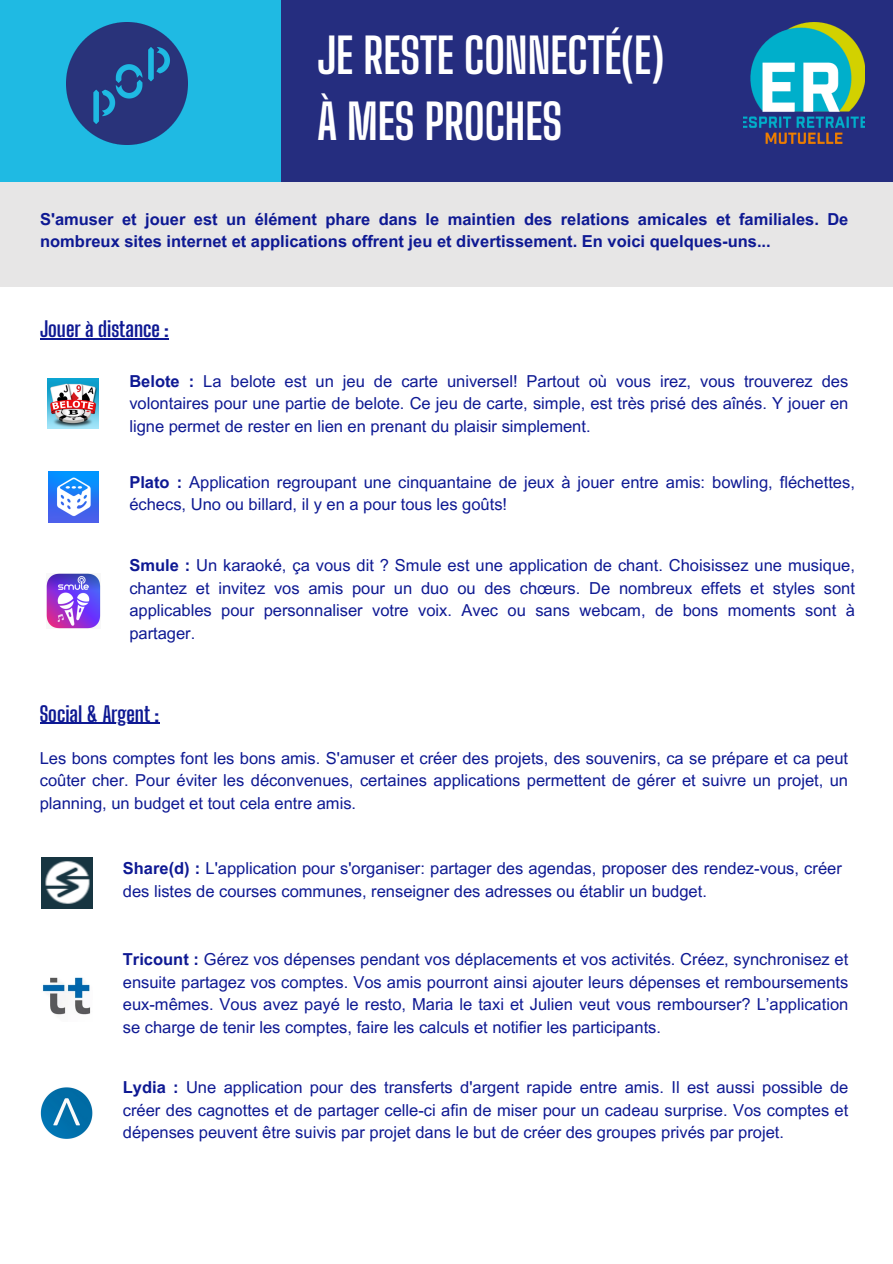
<style>
.page{position:relative;width:893px;height:1264px;background:#fff}
.page>*{position:absolute;margin:0;border:0;box-sizing:border-box;transform-origin:0 0}
.t1{font:700 48.15px/66.3px "Big Shoulders Display";color:#fff}
.t2{font:700 20.85px "Big Shoulders Display";color:#0e1993}
.t3{font:16.5px/22.5px "Arial MT Pro";color:#0e1993;text-align:justify}
.t4{font:700 16.5px/22.5px "Arial MT Pro";color:#0e1993}
.s1{font-weight:700}
</style>
<div class="page">
<div style="left:280px;top:0;width:612px;height:182px;background:#252d7f"></div>
<div style="left:0;top:0;width:280px;height:182px;background:#1fbae3"></div>
<img style="left:66px;top:23px;width:122px;height:121px">
<div style="left:0;top:182px;width:892px;height:105px;background:#e7e6e6"></div>
<hr style="left:40px;top:338px;width:129px;height:1px;background:#0e1993">
<img style="left:48px;top:471px;width:51px;height:51px">
<img style="left:48px;top:378px;width:51px;height:50px">
<img style="left:46px;top:574px;width:54px;height:54px">
<hr style="left:40px;top:723px;width:119px;height:1px;background:#0e1993">
<img style="left:42px;top:977px;width:49px;height:38px">
<img style="left:41px;top:857px;width:51px;height:51px">
<img style="left:40px;top:1087px;width:53px;height:52px">
<img style="left:743px;top:23px;width:121px;height:120px">
<h3 class="t1" style="left:317px;top:22px;width:348px">JE RESTE CONNECTÉ(E)<br>À MES PROCHES</h3>
<p class="t4" style="left:40px;top:210px;width:809px">S'amuser et jouer est un élément phare dans le maintien des relations amicales et familiales. De nombreux sites internet et applications offrent jeu et divertissement. En voici quelques-uns...</p>
<h1 class="t2" style="left:40px;top:316px;width:130px">Jouer à distance :</h1>
<p class="t3" style="left:129px;top:371px;width:720px"><span class="s1">Belote :</span> La belote est un jeu de carte universel! Partout où vous irez, vous trouverez des volontaires pour une partie de belote. Ce jeu de carte, simple, est très prisé des aînés. Y jouer en ligne permet de rester en lien en prenant du plaisir simplement.</p>
<p class="t3" style="left:129px;top:473px;width:727px"><span class="s1">Plato :</span> Application regroupant une cinquantaine de jeux à jouer entre amis: bowling, fléchettes, échecs, Uno ou billard, il y en a pour tous les goûts!</p>
<p class="t3" style="left:129px;top:556px;width:727px"><span class="s1">Smule :</span> Un karaoké, ça vous dit ? Smule est une application de chant. Choisissez une musique, chantez et invitez vos amis pour un duo ou des chœurs. De nombreux effets et styles sont applicables pour personnaliser votre voix. Avec ou sans webcam, de bons moments sont à partager.</p>
<p class="t2" style="left:40px;top:701px;width:121px">Social &amp; Argent :</p>
<p class="t3" style="left:40px;top:748px;width:809px">Les bons comptes font les bons amis. S'amuser et créer des projets, des souvenirs, ca se prépare et ca peut coûter cher. Pour éviter les déconvenues, certaines applications permettent de gérer et suivre un projet, un planning, un budget et tout cela entre amis.</p>
<p class="t3" style="left:123px;top:859px;width:720px"><span class="s1">Share(d) :</span> L'application pour s'organiser: partager des agendas, proposer des rendez-vous, créer des listes de courses communes, renseigner des adresses ou établir un budget.</p>
<p class="t3" style="left:123px;top:950px;width:727px"><span class="s1">Tricount :</span> Gérez vos dépenses pendant vos déplacements et vos activités. Créez, synchronisez et ensuite partagez vos comptes. Vos amis pourront ainsi ajouter leurs dépenses et remboursements eux-mêmes. Vous avez payé le resto, Maria le taxi et Julien veut vous rembourser? L’application se charge de tenir les comptes, faire les calculs et notifier les participants.</p>
<p class="t3" style="left:123px;top:1078px;width:727px"><span class="s1">Lydia :</span> Une application pour des transferts d'argent rapide entre amis. Il est aussi possible de créer des cagnottes et de partager celle-ci afin de miser pour un cadeau surprise. Vos comptes et dépenses peuvent être suivis par projet dans le but de créer des groupes privés par projet.</p>
</div>
